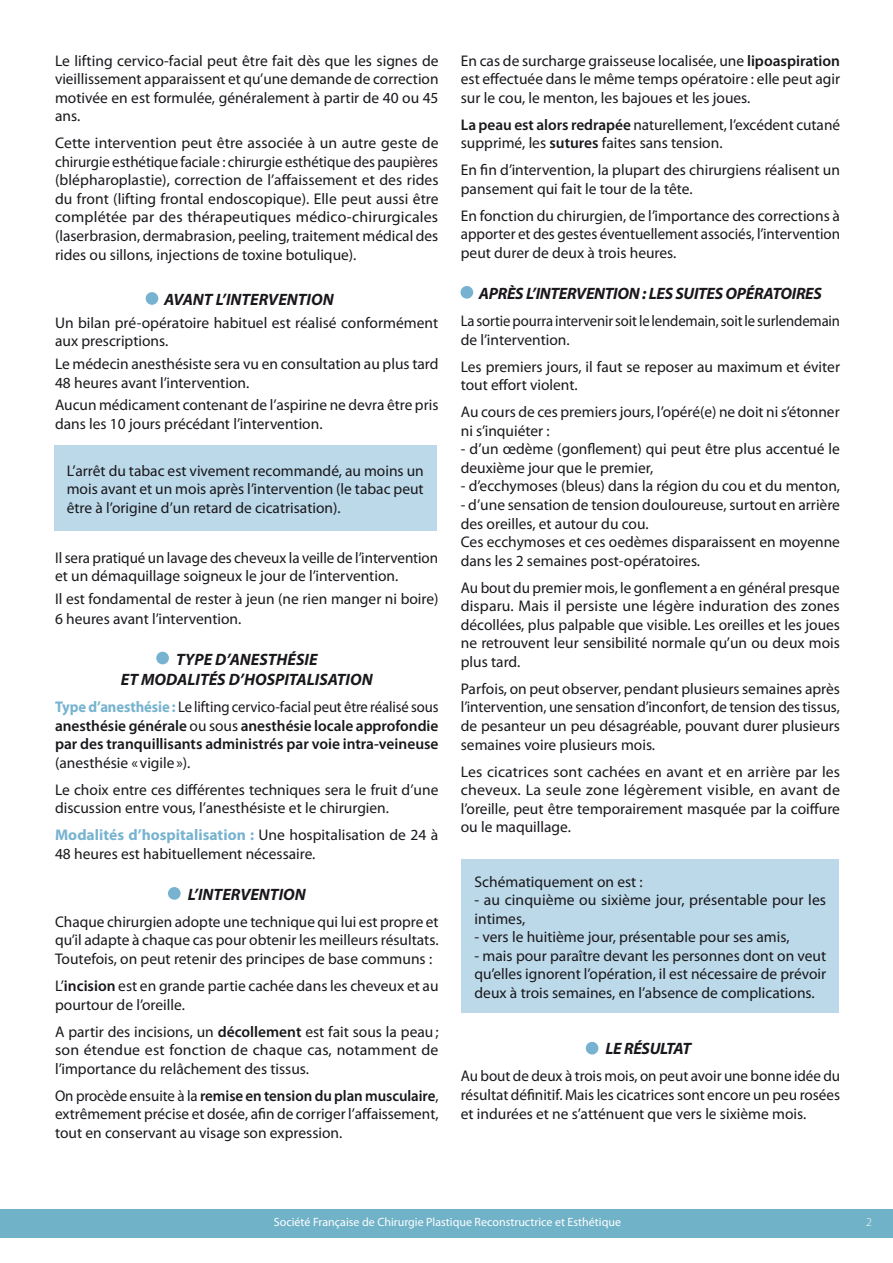
<style>
.page{position:relative;width:893px;height:1263px;background:#fff}
.page>*{position:absolute;margin:0;border:0;box-sizing:border-box;transform-origin:0 0}
.t1{font:italic 700 16.5px "Myriad Pro";color:#1a171c}
.t2{font:italic 700 16.5px "Myriad Pro";letter-spacing:-.02em;color:#1a171c}
.t3{font:15.45px/18.6px "Myriad Pro";color:#1a171c}
.t4{font:600 15.45px/18.6px "Myriad Pro";color:#1a171c;text-align:justify}
.t5{font:15.45px/18.6px "Myriad Pro";color:#1a171c;scale:.95 1}
.t6{font:12px "Myriad Pro";color:#fff}
.t7{font:300 12px "Myriad Pro";color:#fff}
.s1{font-weight:700;color:#77b3d0}
.s2{font-weight:400}
.s3{font-weight:600}
</style>
<div class="page">
<div style="left:0;top:1209px;width:893px;height:28px;background:#70b2c8"></div>
<div style="left:146px;top:292px;width:12px;height:13px;background:#77b3d0;border-radius:50%"></div>
<div style="left:586px;top:1042px;width:12px;height:12px;background:#77b3d0;border-radius:50%"></div>
<div style="left:168px;top:887px;width:13px;height:13px;background:#77b3d0;border-radius:50%"></div>
<div style="left:54px;top:445px;width:383px;height:86px;background:#bbd9e8"></div>
<div style="left:156px;top:652px;width:13px;height:12px;background:#77b3d0;border-radius:50%"></div>
<div style="left:462px;top:859px;width:377px;height:153px;background:#bbd9e8"></div>
<div style="left:460px;top:286px;width:13px;height:13px;background:#77b3d0;border-radius:50%"></div>
<p class="t3" style="left:55px;top:51px;width:385px;text-align:justify">Le lifting cervico-facial peut être fait dès que les signes de vieillissement apparaissent et qu’une demande de correction motivée en est formulée, généralement à partir de 40 ou 45 ans.</p>
<p class="t3" style="left:55px;top:134px;width:385px;text-align:justify">Cette intervention peut être associée à un autre geste de chirurgie esthétique faciale : chirurgie esthétique des paupières (blépharoplastie), correction de l’affaissement et des rides du front (lifting frontal endoscopique). Elle peut aussi être complétée par des thérapeutiques médico-chirurgicales (laserbrasion, dermabrasion, peeling, traitement médical des rides ou sillons, injections de toxine botulique).</p>
<p class="t1" style="left:164px;top:289px;width:171px">AVANT L’INTERVENTION</p>
<p class="t3" style="left:55px;top:313px;width:385px">Un bilan pré-opératoire habituel est réalisé conformément aux prescriptions.</p>
<p class="t3" style="left:55px;top:354px;width:385px">Le médecin anesthésiste sera vu en consultation au plus tard<br>48 heures avant l’intervention.</p>
<p class="t3" style="left:55px;top:396px;width:385px">Aucun médicament contenant de l’aspirine ne devra être pris dans les 10 jours précédant l’intervention.</p>
<p class="t3" style="left:67px;top:461px;width:359px;text-align:justify">L’arrêt du tabac est vivement recommandé, au moins un mois avant et un mois après l’intervention (le tabac peut être à l’origine d’un retard de cicatrisation).</p>
<p class="t3" style="left:55px;top:548px;width:385px">Il sera pratiqué un lavage des cheveux la veille de l’intervention et un démaquillage soigneux le jour de l’intervention.</p>
<p class="t3" style="left:55px;top:589px;width:385px;line-height:19.8px">Il est fondamental de rester à jeun (ne rien manger ni boire)<br>6 heures avant l’intervention.</p>
<p class="t1" style="left:176px;top:649px;width:143px">TYPE D’ANESTHÉSIE</p>
<p class="t1" style="left:121px;top:669px;width:253px">ET MODALITÉS D’HOSPITALISATION</p>
<p class="t4" style="left:55px;top:697px;width:385px"><span class="s1">Type d’anesthésie :</span> <span class="s2">Le lifting cervico-facial peut être réalisé sous </span>anesthésie générale <span class="s2">ou sous</span> anesthésie locale approfondie par des tranquillisants administrés par voie intra-veineuse <span class="s2">(anesthésie « vigile»).</span></p>
<p class="t3" style="left:55px;top:780px;width:385px">Le choix entre ces différentes techniques sera le fruit d’une discussion entre vous, l’anesthésiste et le chirurgien.</p>
<p class="t3" style="left:55px;top:825px;width:385px"><span class="s1">Modalités d’hospitalisation :</span> Une hospitalisation de 24 à<br>48 heures est habituellement nécessaire.</p>
<p class="t1" style="left:188px;top:883px;width:119px">L’INTERVENTION</p>
<p class="t3" style="left:55px;top:912px;width:385px;text-align:justify">Chaque chirurgien adopte une technique qui lui est propre et qu’il adapte à chaque cas pour obtenir les meilleurs résultats.<br>Toutefois, on peut retenir des principes de base communs :</p>
<p class="t3" style="left:55px;top:976px;width:385px">L’<span class="s3">incision</span> est en grande partie cachée dans les cheveux et au pourtour de l’oreille.</p>
<p class="t3" style="left:55px;top:1022px;width:385px;text-align:justify">A partir des incisions, un <span class="s3">décollement</span> est fait sous la peau; son étendue est fonction de chaque cas, notamment de l’importance du relâchement des tissus.</p>
<p class="t3" style="left:55px;top:1086px;width:385px;text-align:justify">On procède ensuite à la <span class="s3">remise en tension du plan musculaire</span>, extrêmement précise et dosée, afin de corriger l’affaissement, tout en conservant au visage son expression.</p>
<p class="t3" style="left:461px;top:51px;width:381px;text-align:justify">En cas de surcharge graisseuse localisée, une <span class="s3">lipoaspiration </span>est effectuée dans le même temps opératoire : elle peut agir sur le cou, le menton, les bajoues et les joues.</p>
<p class="t3" style="left:461px;top:115px;width:381px"><span class="s3">La peau est alors redrapée</span> naturellement, l’excédent cutané supprimé, les <span class="s3">sutures</span> faites sans tension.</p>
<p class="t3" style="left:461px;top:161px;width:381px">En fin d’intervention, la plupart des chirurgiens réalisent un pansement qui fait le tour de la tête.</p>
<p class="t3" style="left:461px;top:206px;width:381px;text-align:justify">En fonction du chirurgien, de l’importance des corrections à apporter et des gestes éventuellement associés, l’intervention peut durer de deux à trois heures.</p>
<p class="t2" style="left:479px;top:283px;width:344px">APRÈS L’INTERVENTION : LES SUITES OPÉRATOIRES</p>
<p class="t5" style="left:461px;top:311px;width:401px">La sortie pourra intervenir soit le lendemain, soit le surlendemain de l’intervention.</p>
<p class="t3" style="left:461px;top:357px;width:381px">Les premiers jours, il faut se reposer au maximum et éviter tout effort violent.</p>
<p class="t3" style="left:461px;top:403px;width:380px">Au cours de ces premiers jours, l’opéré(e) ne doit ni s’étonner ni s’inquiéter :</p>
<p class="t3" style="left:461px;top:440px;width:381px">- d’un œdème (gonflement) qui peut être plus accentué le deuxième jour que le premier,</p>
<p class="t3" style="left:461px;top:477px;width:381px">- d’ecchymoses (bleus) dans la région du cou et du menton,</p>
<p class="t3" style="left:461px;top:495px;width:381px">- d’une sensation de tension douloureuse, surtout en arrière des oreilles, et autour du cou.</p>
<p class="t3" style="left:461px;top:532px;width:381px">Ces ecchymoses et ces oedèmes disparaissent en moyenne dans les 2 semaines post-opératoires.</p>
<p class="t3" style="left:461px;top:578px;width:381px;text-align:justify">Au bout du premier mois, le gonflement a en général presque disparu. Mais il persiste une légère induration des zones décollées, plus palpable que visible. Les oreilles et les joues ne retrouvent leur sensibilité normale qu’un ou deux mois plus tard.</p>
<p class="t3" style="left:461px;top:679px;width:381px;text-align:justify">Parfois, on peut observer, pendant plusieurs semaines après l’intervention, une sensation d’inconfort, de tension des tissus, de pesanteur un peu désagréable, pouvant durer plusieurs semaines voire plusieurs mois.</p>
<p class="t3" style="left:461px;top:762px;width:381px;text-align:justify">Les cicatrices sont cachées en avant et en arrière par les cheveux. La seule zone légèrement visible, en avant de l’oreille, peut être temporairement masquée par la coiffure ou le maquillage.</p>
<p class="t3" style="left:475px;top:872px;width:170px">Schématiquement on est :</p>
<p class="t3" style="left:475px;top:890px;width:353px">- au cinquième ou sixième jour, présentable pour les intimes,</p>
<p class="t3" style="left:475px;top:927px;width:316px">- vers le huitième jour, présentable pour ses amis,</p>
<p class="t3" style="left:475px;top:946px;width:353px;text-align:justify">- mais pour paraître devant les personnes dont on veut qu’elles ignorent l’opération, il est nécessaire de prévoir deux à trois semaines, en l’absence de complications.</p>
<p class="t2" style="left:605px;top:1038px;width:87px">LE RÉSULTAT</p>
<p class="t3" style="left:461px;top:1067px;width:381px;text-align:justify">Au bout de deux à trois mois, on peut avoir une bonne idée du résultat définitif. Mais les cicatrices sont encore un peu rosées et indurées et ne s’atténuent que vers le sixième mois.</p>
<p class="t6" style="left:274px;top:1215px;width:349px">Société Française de Chirurgie Plastique Reconstructrice et Esthétique</p>
<p class="t7" style="left:866px;top:1215px;width:7px">2</p>
</div>
